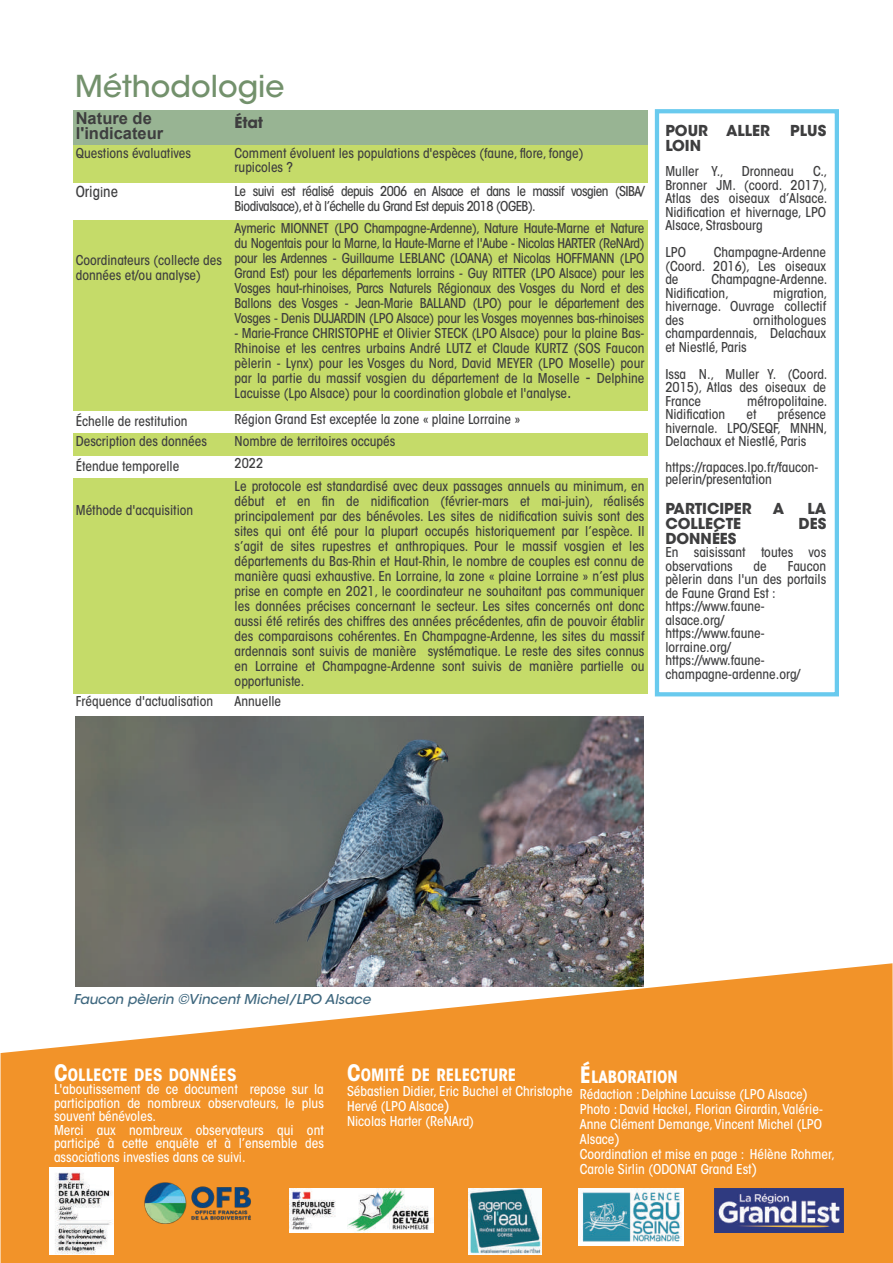
<style>
.page{position:relative;width:893px;height:1263px;background:#fff}
.page>*{position:absolute;margin:0;border:0;box-sizing:border-box;transform-origin:0 0}
.t1{font:500 30px "ITC Avant Garde Std";color:#73916c}
.t2{font:700 condensed 16.8px "ITC Avant Garde Std";color:#fff}
.t3{font:700 16.5px/15px "Arial";color:#3e3e3f}
.t4{font:700 15px "ITC Avant Garde Std";color:#3e3e3f}
.t5{font:500 condensed 15px "ITC Avant Garde Std";letter-spacing:-.005em;color:#3e3e3f}
.t6{font:500 condensed 13.5px/13.5px "ITC Avant Garde Std";color:#3e3e3f;text-align:justify}
.t7{font:500 condensed 13.5px/15px "ITC Avant Garde Std";color:#fff}
.t8{font:500 condensed 13.5px/15px "ITC Avant Garde Std";letter-spacing:-.04em;color:#3e3e3f}
.t9{font:italic 500 13.5px "ITC Avant Garde Std";color:#3f687f}
.s1{font-size:13.5px}
.s2{font-size:16.5px}
.s3{font-size:22.5px}
.s4{font-size:15px}
</style>
<div class="page">
<svg style="left:1px;top:963px;width:892px;height:300px;background:#f3a044"></svg>
<img style="left:50px;top:1167px;width:64px;height:87px">
<img style="left:135px;top:1172px;width:125px;height:62px">
<img style="left:289px;top:1189px;width:144px;height:43px">
<img style="left:469px;top:1189px;width:73px;height:65px">
<img style="left:578px;top:1189px;width:106px;height:56px">
<img style="left:714px;top:1189px;width:129px;height:43px">
<div style="left:655px;top:109px;width:184px;height:587px;border:4px solid #69caee"></div>
<div style="left:74px;top:110px;width:158px;height:35px;background:#98b493"></div>
<div style="left:232px;top:110px;width:416px;height:35px;background:#98b493"></div>
<div style="left:74px;top:145px;width:158px;height:38px;background:#c5db69"></div>
<div style="left:232px;top:145px;width:416px;height:38px;background:#c5db69"></div>
<div style="left:74px;top:220px;width:158px;height:191px;background:#c5db69"></div>
<div style="left:232px;top:220px;width:416px;height:191px;background:#c5db69"></div>
<div style="left:74px;top:433px;width:158px;height:23px;background:#c5db69"></div>
<div style="left:232px;top:433px;width:416px;height:23px;background:#c5db69"></div>
<div style="left:74px;top:478px;width:158px;height:216px;background:#c5db69"></div>
<div style="left:232px;top:478px;width:416px;height:216px;background:#c5db69"></div>
<img style="left:75px;top:717px;width:569px;height:269px">
<h1 class="t1" style="left:75px;top:75px;width:211px">Méthodologie</h1>
<p class="t3" style="left:76px;top:111px;width:89px">Nature de l'indicateur</p>
<p class="t4" style="left:235px;top:117px;width:30px">État</p>
<p class="t6" style="left:76px;top:148px;width:117px">Questions évaluatives</p>
<p class="t6" style="left:235px;top:148px;width:350px">Comment évoluent les populations d'espèces (faune, flore, fonge) rupicoles ?</p>
<p class="t5" style="left:76px;top:186px;width:44px">Orig<span class="s1">i</span>ne</p>
<p class="t8" style="left:235px;top:185px;width:411px">Le suivi est réalisé depuis 2006 en Alsace et dans le massif vosgien (SIBA/<br>Biodivalsace),et à l’échelle du Grand Est depuis 2018 (OGEB).</p>
<p class="t6" style="left:76px;top:254px;width:148px;line-height:15px">Coordinateurs (collecte des données et/ou analyse)</p>
<p class="t6" style="left:235px;top:222px;width:411px;line-height:15px">Aymeric MIONNET (LPO Champagne-Ardenne), Nature Haute-Marne et Nature du Nogentais pour la Marne, la Haute-Marne et l'Aube - Nicolas HARTER (ReNArd) pour les Ardennes - Guillaume LEBLANC (LOANA) et Nicolas HOFFMANN (LPO Grand Est) pour les départements lorrains - Guy RITTER (LPO Alsace) pour les Vosges haut-rhinoises, Parcs Naturels Régionaux des Vosges du Nord et des Ballons des Vosges - Jean-Marie BALLAND (LPO) pour le département des Vosges - Denis DUJARDIN (LPO Alsace) pour les Vosges moyennes bas-rhinoises</p>
<p class="t6" style="left:235px;top:327px;width:411px;line-height:15px">- Marie-France CHRISTOPHE et Olivier STECK (LPO Alsace) pour la plaine Bas-Rhinoise et les centres urbains André LUTZ et Claude KURTZ (SOS Faucon pèlerin - Lynx) pour les Vosges du Nord, David MEYER (LPO Moselle) pour par la partie du massif vosgien du département de la Moselle <span class="s2">-</span> Delphine Lacuisse (Lpo Alsace) pour la coordination globale et l'analyse<span class="s2">.</span></p>
<p class="t6" style="left:76px;top:416px;width:113px">Échelle de restitution</p>
<p class="t6" style="left:235px;top:414px;width:287px">Région Grand Est exceptée la zone « plaine Lorraine »</p>
<p class="t6" style="left:76px;top:436px;width:133px">Description des données</p>
<p class="t6" style="left:235px;top:436px;width:162px">Nombre de territoires occupés</p>
<p class="t6" style="left:76px;top:461px;width:105px">Étendue temporelle</p>
<p class="t6" style="left:235px;top:458px;width:30px">2022</p>
<p class="t6" style="left:76px;top:505px;width:119px">Méthode d'acquisition</p>
<p class="t6" style="left:235px;top:480px;width:411px;line-height:15px">Le protocole est standardisé avec deux passages annuels au minimum, en début et en fin de nidification (février-mars et mai-juin), réalisés principalement par des bénévoles. Les sites de nidification suivis sont des sites qui ont été pour la plupart occupés historiquement par l’espèce. Il s’agit de sites rupestres et anthropiques. Pour le massif vosgien et les départements du Bas-Rhin et Haut-Rhin, le nombre de couples est connu de manière quasi exhaustive. En Lorraine, la zone « plaine Lorraine » n’est plus prise en compte en 2021, le coordinateur ne souhaitant pas communiquer les données précises concernant le secteur. Les sites concernés ont donc aussi été retirés des chiffres des années précédentes, afin de pouvoir établir des comparaisons cohérentes. En Champagne-Ardenne, les sites du massif ardennais sont suivis de manière systématique. Le reste des sites connus en Lorraine et Champagne-Ardenne sont suivis de manière partielle ou opportuniste.</p>
<p class="t6" style="left:76px;top:696px;width:139px">Fréquence d'actualisation</p>
<p class="t6" style="left:235px;top:696px;width:48px">Annuelle</p>
<p class="t4" style="left:665px;top:125px;width:106px">POUR ALLER</p>
<p class="t4" style="left:790px;top:125px;width:38px">PLUS</p>
<p class="t4" style="left:665px;top:140px;width:37px">LOIN</p>
<p class="t6" style="left:665px;top:166px;width:60px">Muller Y.,</p>
<p class="t6" style="left:742px;top:166px;width:54px">Dronneau</p>
<p class="t6" style="left:665px;top:166px;width:164px;text-indent:148px">C., Bronner JM. (coord. 2017), Atlas des oiseaux d’Alsace.<br>Nidification et hivernage, LPO Alsace, Strasbourg</p>
<p class="t6" style="left:665px;top:247px;width:22px">LPO</p>
<p class="t6" style="left:665px;top:247px;width:162px;text-indent:48px">Champagne-Ardenne (Coord. 2016), Les oiseaux de</p>
<p class="t6" style="left:665px;top:274px;width:164px;text-indent:46px">Champagne-Ardenne.<br>Nidification,</p>
<p class="t6" style="left:665px;top:288px;width:164px;text-indent:108px">migration, hivernage. Ouvrage collectif des</p>
<p class="t6" style="left:665px;top:315px;width:162px;text-indent:88px">ornithologues champardennais, Delachaux et Niestlé, Paris</p>
<p class="t6" style="left:665px;top:369px;width:164px">Issa N., Muller Y. (Coord.<br>2015), Atlas des oiseaux de France</p>
<p class="t6" style="left:747px;top:396px;width:82px">métropolitaine.</p>
<p class="t6" style="left:665px;top:409px;width:164px;text-indent:112px">présence hivernale. LPO/SEQF, MNHN, Delachaux et Niestlé, Paris</p>
<p class="t6" style="left:665px;top:462px;width:155px;line-height:12px">https://rapaces.lpo.fr/faucon&shy;pelerin/presentation</p>
<p class="t4" style="left:665px;top:503px;width:88px">PARTICIPER</p>
<p class="t4" style="left:773px;top:503px;width:13px">A</p>
<p class="t4" style="left:807px;top:503px;width:20px">LA</p>
<p class="t4" style="left:665px;top:518px;width:77px">COLLECTE</p>
<p class="t4" style="left:799px;top:518px;width:29px">DES</p>
<p class="t4" style="left:665px;top:533px;width:73px">DONNÉES</p>
<p class="t6" style="left:665px;top:547px;width:162px">En saisissant toutes vos observations</p>
<p class="t6" style="left:665px;top:409px;width:61px">Nidification</p>
<p class="t6" style="left:746px;top:409px;width:12px">et</p>
<p class="t6" style="left:665px;top:561px;width:162px;text-align:left;text-indent:122px">Faucon pèlerin dans l'un des portails de Faune Grand Est : https://www.faune&shy;alsace.org/ https://www.faune&shy;lorraine.org/ https://www.faune&shy;champagne-ardenne.org/</p>
<p class="t6" style="left:754px;top:561px;width:15px">de</p>
<p class="t9" style="left:73px;top:994px;width:299px">Faucon pèlerin ©Vincent Michel/LPO Alsace</p>
<p class="t2" style="left:54px;top:1068px;width:184px"><span class="s3">C</span>OLLECTE DES DONNÉES</p>
<p class="t7" style="left:54px;top:1084px;width:271px;line-height:13.5px">L'aboutissement de ce document repose sur la participation de nombreux observateurs, le plus souvent bénévoles.<br>Merci aux nombreux observateurs qui ont participé à cette enquête et à l’ensemble des associations investies dans ce suivi.</p>
<p class="t2" style="left:580px;top:1070px;width:100px"><span class="s3">É</span>LABORATION</p>
<p class="t7" style="left:580px;top:1088px;width:257px">Rédaction :Delphine Lacuisse (LPO Alsace<span class="s4">)<br></span>Photo : David Hackel<span class="s4">,</span> Florian Girardin,Valérie-Anne Clément Demange,Vincent Michel (LPO Alsace<span class="s4">)<br></span>Coordination et mise en page : Hélène Rohmer, Carole Sirlin (ODONAT Grand Est<span class="s4">)</span></p>
<p class="t2" style="left:347px;top:1068px;width:171px"><span class="s3">C</span>OMITÉ DE RELECTURE</p>
<p class="t7" style="left:347px;top:1085px;width:227px">Sébastien Didier, Eric Buchel et Christophe<br>Hervé (LPO Alsace<span class="s2">)<br></span>Nicolas Harter (ReNArd)</p>
</div>
